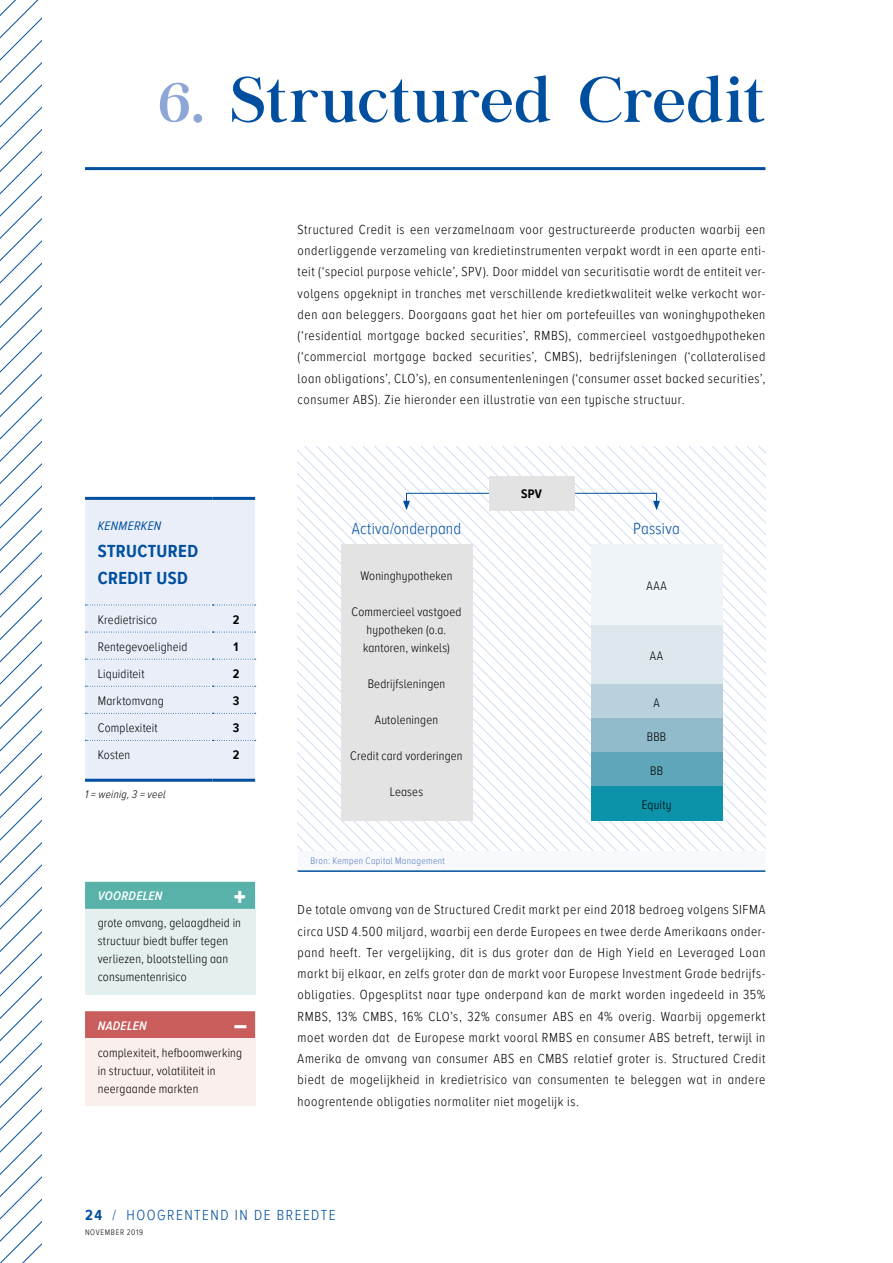
<style>
.page{position:relative;width:893px;height:1263px;background:#fff}
.page>*{position:absolute;margin:0;border:0;box-sizing:border-box;transform-origin:0 0}
.t1{font:63px "Chapaza";letter-spacing:.02em;color:#004f9f}
.t2{font:900 27px "Proxima Nova A Cond";color:#fff}
.t3{font:900 25.5px "Proxima Nova A Cond";color:#fff}
.t4{font:700 18px/27px "Proxima Nova A Cond";letter-spacing:.02em;color:#004f9f}
.t5{font:300 16.5px "Proxima Nova A Cond";letter-spacing:.015em;color:#004f9f}
.t6{font:300 15px "Proxima Nova A Cond";letter-spacing:.1em;color:#004f9f}
.t7{font:300 13.5px/21.3px "Proxima Nova A Cond";letter-spacing:.04em;color:#000;text-align:justify}
.t8{font:300 12.75px/18px "Proxima Nova A Cond";letter-spacing:.015em;color:#000}
.t9{font:italic 600 12.75px "Proxima Nova A Cond";letter-spacing:.03em;color:#fff}
.t10{font:italic 12.75px "Proxima Nova A Cond";letter-spacing:.025em;color:#004f9f}
.t11{font:700 12.75px "Proxima Nova A Cond";color:#000}
.t12{font:italic 300 11.25px "Proxima Nova A Cond";letter-spacing:.025em;color:#000}
.t13{font:300 9.75px "Proxima Nova A Cond";letter-spacing:.035em;color:#5b7cbd}
.t14{font:300 8.25px "Proxima Nova A Cond";letter-spacing:.08em;color:#000}
.s1{color:#8da6d6}
.s2{font-weight:700}
</style>
<div class="page">
<div style="left:85px;top:500px;width:170px;height:279px;background:#e9eef9"></div>
<hr style="left:85px;top:497px;width:128px;height:3px;background:#004f9f">
<hr style="left:213px;top:497px;width:42px;height:3px;background:#004f9f">
<hr style="left:85px;top:779px;width:128px;height:3px;background:#004f9f">
<hr style="left:213px;top:779px;width:42px;height:3px;background:#004f9f">
<svg style="left:85px;top:605px;width:171px;height:1px"></svg>
<svg style="left:85px;top:632px;width:171px;height:1px"></svg>
<svg style="left:85px;top:659px;width:171px;height:1px"></svg>
<svg style="left:85px;top:686px;width:171px;height:1px"></svg>
<svg style="left:85px;top:713px;width:171px;height:1px"></svg>
<svg style="left:85px;top:740px;width:171px;height:1px"></svg>
<div style="left:85px;top:882px;width:170px;height:27px;background:#59b2aa"></div>
<div style="left:85px;top:909px;width:170px;height:85px;background:#e4f0ef"></div>
<div style="left:85px;top:1011px;width:170px;height:27px;background:#c95d5b"></div>
<div style="left:85px;top:1038px;width:170px;height:68px;background:#faefed"></div>
<div style="left:298px;top:849px;width:467px;height:21px;background:#f7f9fd"></div>
<hr style="left:298px;top:870px;width:467px;height:2px;background:#004f9f">
<svg style="left:298px;top:446px;width:467px;height:404px"></svg>
<div style="left:341px;top:544px;width:131px;height:277px;background:#e3e3e3"></div>
<div style="left:591px;top:544px;width:131px;height:81px;background:#eef4f7"></div>
<div style="left:591px;top:625px;width:131px;height:60px;background:#dde8ee"></div>
<div style="left:591px;top:685px;width:131px;height:34px;background:#b9d1dc"></div>
<div style="left:591px;top:719px;width:131px;height:34px;background:#91bbcb"></div>
<div style="left:591px;top:753px;width:131px;height:34px;background:#60a6ba"></div>
<div style="left:591px;top:787px;width:131px;height:34px;background:#0c92a9"></div>
<div style="left:406px;top:493px;width:251px;height:11px;border:1px solid #004f9f"></div>
<svg style="left:653px;top:501px;width:7px;height:9px"></svg>
<svg style="left:403px;top:501px;width:7px;height:9px"></svg>
<div style="left:489px;top:476px;width:85px;height:34px;background:#e3e3e3"></div>
<hr style="left:85px;top:167px;width:680px;height:3px;background:#004f9f">
<h1 class="t1" style="left:159px;top:63px;width:608px"><span class="s1">6.</span> Structured Credit</h1>
<p class="t7" style="left:298px;top:218px;width:469px">Structured Credit is een verzamelnaam voor gestructureerde producten waarbij een onderliggende verzameling van kredietinstrumenten verpakt wordt in een aparte enti&shy;teit (‘special purpose vehicle’, SPV). Door middel van securitisatie wordt de entiteit ver&shy;volgens opgeknipt in tranches met verschillende kredietkwaliteit welke verkocht wor&shy;den aan beleggers. Doorgaans gaat het hier om portefeuilles van woninghypotheken (‘residential mortgage backed securities’, RMBS), commercieel vastgoedhypotheken (‘commercial mortgage backed securities’, CMBS), bedrijfsleningen (‘collateralised loan obligations’, CLO’s), en consumentenleningen (‘consumer asset backed securities’, consumer ABS). Zie hieronder een illustratie van een typische structuur.</p>
<p class="t10" style="left:98px;top:516px;width:65px">KENMERKEN</p>
<h3 class="t4" style="left:98px;top:537px;width:102px">STRUCTURED<br>CREDIT USD</h3>
<p class="t8" style="left:98px;top:610px;width:61px">Kredietrisico</p>
<p class="t11" style="left:233px;top:610px;width:8px">2</p>
<p class="t8" style="left:98px;top:637px;width:91px">Rentegevoeligheid</p>
<p class="t11" style="left:234px;top:637px;width:6px">1</p>
<p class="t8" style="left:98px;top:664px;width:48px">Liquiditeit</p>
<p class="t11" style="left:233px;top:664px;width:8px">2</p>
<p class="t8" style="left:98px;top:691px;width:67px">Marktomvang</p>
<p class="t11" style="left:233px;top:691px;width:8px">3</p>
<p class="t8" style="left:98px;top:718px;width:62px">Complexiteit</p>
<p class="t11" style="left:233px;top:718px;width:8px">3</p>
<p class="t8" style="left:98px;top:745px;width:34px">Kosten</p>
<p class="t11" style="left:233px;top:745px;width:8px">2</p>
<p class="t12" style="left:85px;top:786px;width:82px">1 = weinig, 3 = veel</p>
<p class="t9" style="left:98px;top:887px;width:66px">VOORDELEN</p>
<h2 class="t2" style="left:234px;top:877px;width:14px">+</h2>
<p class="t8" style="left:98px;top:913px;width:145px">grote omvang, gelaagdheid in structuur biedt buffer tegen verliezen, blootstelling aan consumentenrisico</p>
<p class="t9" style="left:98px;top:1016px;width:50px">NADELEN</p>
<h3 class="t3" style="left:234px;top:1007px;width:15px">–</h3>
<p class="t8" style="left:98px;top:1043px;width:146px">complexiteit, hefboomwerking in structuur, volatiliteit in neergaande markten</p>
<p class="t11" style="left:521px;top:485px;width:22px">SPV</p>
<p class="t5" style="left:352px;top:517px;width:111px">Activa/onderpand</p>
<p class="t5" style="left:633px;top:517px;width:48px">Passiva</p>
<p class="t8" style="left:360px;top:566px;width:94px">Woninghypotheken</p>
<p class="t8" style="left:352px;top:602px;width:111px;text-align:center">Commercieel vastgoed hypotheken (o.a. kantoren, winkels)</p>
<p class="t8" style="left:368px;top:674px;width:79px">Bedrijfsleningen</p>
<p class="t8" style="left:375px;top:710px;width:65px">Autoleningen</p>
<p class="t8" style="left:350px;top:746px;width:114px">Credit card vorderingen</p>
<p class="t8" style="left:390px;top:782px;width:35px">Leases</p>
<p class="t8" style="left:646px;top:576px;width:22px">AAA</p>
<p class="t8" style="left:650px;top:646px;width:15px">AA</p>
<p class="t8" style="left:653px;top:693px;width:8px">A</p>
<p class="t8" style="left:647px;top:727px;width:21px">BBB</p>
<p class="t8" style="left:650px;top:761px;width:14px">BB</p>
<p class="t8" style="left:642px;top:795px;width:31px">Equity</p>
<p class="t13" style="left:310px;top:853px;width:136px">Bron: Kempen Capital Management</p>
<p class="t7" style="left:298px;top:898px;width:469px">De totale omvang van de Structured Credit markt per eind 2018 bedroeg volgens SIFMA circa USD 4.500 miljard, waarbij een derde Europees en twee derde Amerikaans onder&shy;pand heeft. Ter vergelijking, dit is dus groter dan de High Yield en Leveraged Loan markt bij elkaar, en zelfs groter dan de markt voor Europese Investment Grade bedrijfs&shy;obligaties. Opgesplitst naar type onderpand kan de markt worden ingedeeld in 35% RMBS, 13% CMBS, 16% CLO’s, 32% consumer ABS en 4% overig. Waarbij opgemerkt moet worden dat de Europese markt vooral RMBS en consumer ABS betreft, terwijl in Amerika de omvang van consumer ABS en CMBS relatief groter is. Structured Credit biedt de mogelijkheid in kredietrisico van consumenten te beleggen wat in andere hoogrentende obligaties normaliter niet mogelijk is.</p>
<p class="t6" style="left:85px;top:1204px;width:252px"><span class="s2">24</span> / HOOGRENTEND IN DE BREEDTE</p>
<p class="t14" style="left:85px;top:1227px;width:59px">NOVEMBER 2019</p>
</div>
